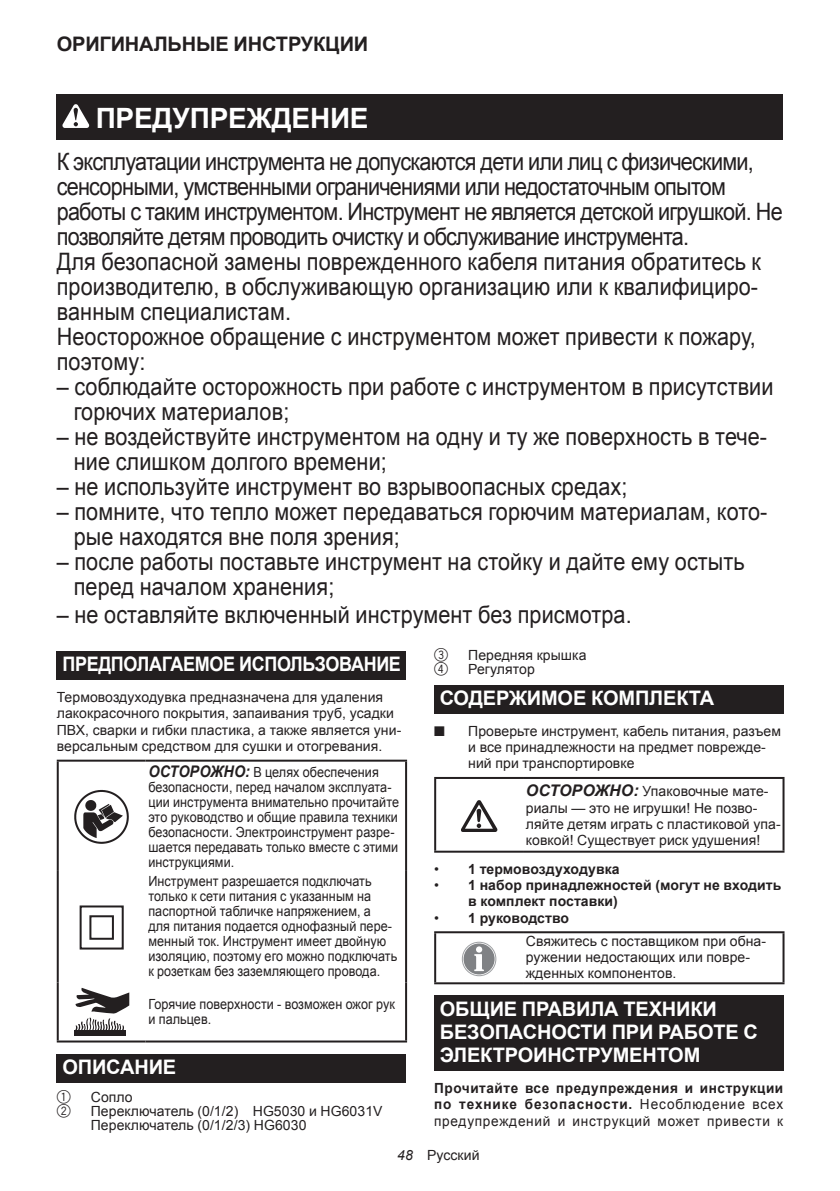
<style>
.page{position:relative;width:840px;height:1191px;background:#fff}
.page>*{position:absolute;margin:0;border:0;box-sizing:border-box;transform-origin:0 0}
.t1{font:700 28px "Arial";letter-spacing:-.01em;color:#fff}
.t2{font:24px/25px "Arial";letter-spacing:-.035em;color:#231f20;scale:.9 1}
.t3{font:24px/25px "Arial";letter-spacing:.005em;color:#231f20;scale:.9 1}
.t4{font:700 20px/23.4px "Arial";letter-spacing:-.01em;color:#fff}
.t5{font:700 20px "Arial";letter-spacing:-.01em;color:#fff;scale:.9 1}
.t6{font:700 20px "Arial";letter-spacing:-.01em;color:#231f20}
.t7{font:14px/16.4px "Arial";letter-spacing:.005em;color:#231f20}
.t8{font:14px/15px "Arial";letter-spacing:.005em;color:#231f20;scale:.9 1}
.t9{font:700 14px/16.4px "Arial";letter-spacing:.035em;color:#231f20;text-align:justify}
.t10{font:700 14px/16px "Arial";letter-spacing:.005em;color:#231f20}
.t11{font:14px "Round Box Alph Illust";color:#231f20}
.s1{font-weight:700;font-style:italic;font-size:16px}
.s2{font-weight:400}
.s3{font-weight:700}
.s4{font-style:italic}
</style>
<div class="page">
<div style="left:57px;top:94px;width:725px;height:45px;background:#231f20"></div>
<svg style="left:62px;top:104px;width:27px;height:24px"></svg>
<div style="left:57px;top:651px;width:348px;height:29px;background:#231f20"></div>
<hr style="left:57px;top:759px;width:88px;height:2px;background:#231f20">
<hr style="left:57px;top:761px;width:2px;height:109px;background:#231f20">
<hr style="left:145px;top:759px;width:262px;height:2px;background:#231f20">
<hr style="left:405px;top:761px;width:2px;height:109px;background:#231f20">
<hr style="left:57px;top:870px;width:2px;height:112px;background:#231f20">
<hr style="left:405px;top:870px;width:2px;height:112px;background:#231f20">
<hr style="left:57px;top:982px;width:2px;height:58px;background:#231f20">
<hr style="left:405px;top:982px;width:2px;height:58px;background:#231f20">
<hr style="left:57px;top:1040px;width:88px;height:2px;background:#231f20">
<hr style="left:145px;top:1040px;width:262px;height:2px;background:#231f20">
<img style="left:74px;top:789px;width:55px;height:55px">
<div style="left:89px;top:915px;width:25px;height:24px;border:2px solid #231f20"></div>
<div style="left:80px;top:905px;width:44px;height:44px;border:2px solid #231f20"></div>
<div style="left:74px;top:1030px;width:51px;height:5px;background:#231f20"></div>
<svg style="left:75px;top:988px;width:54px;height:42px"></svg>
<div style="left:57px;top:1053px;width:348px;height:29px;background:#231f20"></div>
<div style="left:434px;top:685px;width:348px;height:28px;background:#231f20"></div>
<hr style="left:434px;top:777px;width:88px;height:2px;background:#231f20">
<hr style="left:434px;top:779px;width:2px;height:71px;background:#231f20">
<hr style="left:522px;top:777px;width:262px;height:2px;background:#231f20">
<hr style="left:782px;top:779px;width:2px;height:71px;background:#231f20">
<hr style="left:434px;top:850px;width:88px;height:2px;background:#231f20">
<hr style="left:522px;top:850px;width:262px;height:2px;background:#231f20">
<svg style="left:461px;top:800px;width:36px;height:32px"></svg>
<hr style="left:434px;top:931px;width:88px;height:2px;background:#231f20">
<hr style="left:434px;top:933px;width:2px;height:49px;background:#231f20">
<hr style="left:522px;top:931px;width:262px;height:2px;background:#231f20">
<hr style="left:782px;top:933px;width:2px;height:49px;background:#231f20">
<hr style="left:434px;top:982px;width:88px;height:2px;background:#231f20">
<hr style="left:522px;top:982px;width:262px;height:2px;background:#231f20">
<div style="left:463px;top:943px;width:31px;height:31px;background:#808285;border-radius:50%"></div>
<div style="left:461px;top:941px;width:35px;height:35px;border:1px solid #9d9fa2;border-radius:50%"></div>
<svg style="left:475px;top:946px;width:7px;height:6px"></svg>
<svg style="left:474px;top:954px;width:9px;height:17px"></svg>
<div style="left:434px;top:995px;width:348px;height:76px;background:#231f20"></div>
<h3 class="t6" style="left:57px;top:31px;width:244px">ОРИГИНАЛЬНЫЕ ИНСТРУК</h3>
<h3 class="t6" style="left:325px;top:31px;width:45px">ЦИИ</h3>
<h1 class="t1" style="left:96px;top:99px;width:274px">ПРЕДУПРЕЖДЕНИЕ</h1>
<p class="t2" style="left:57px;top:149px;width:807px">К эксплуатации инструмента не допускаются дети или лиц с физическими, сенсорными, умственными ограничениями или недостаточным опытом работы с таким инструментом. Инструмент не является детской игрушкой. Не позволяйте детям проводить очистку и обслуживание инструмента.<br>Для безопасной замены поврежденного кабеля питания обратитесь к производителю, в обслуживающую организацию или к квалифициро&shy;ванным специалистам.<br>Неосторожное обращение с инструментом может привести к пожару, поэтому:</p>
<h2 class="t3" style="left:74px;top:374px;width:778px;text-indent:-17px">– соблюдайте осторожность при работе с инструментом в присутствии горючих материалов;</h2>
<h2 class="t3" style="left:74px;top:424px;width:771px;text-indent:-17px">– не воздействуйте инструментом на одну и ту же поверхность в тече&shy;ние слишком долгого времени;</h2>
<h2 class="t3" style="left:57px;top:474px;width:635px">– не используйте инструмент во взрывоопасных средах;</h2>
<h2 class="t3" style="left:74px;top:499px;width:771px;text-indent:-17px">– помните, что тепло может передаваться горючим материалам, кото&shy;рые находятся вне поля зрения;</h2>
<h2 class="t3" style="left:74px;top:549px;width:746px;text-indent:-17px">– после работы поставьте инструмент на стойку и дайте ему остыть перед началом хранения;</h2>
<h2 class="t3" style="left:57px;top:602px;width:640px">– не оставляйте включенный инструмент без присмотра.</h2>
<h3 class="t5" style="left:62px;top:651px;width:377px">ПРЕДПОЛАГАЕМОЕ ИСПОЛЬЗОВАНИЕ</h3>
<p class="t7" style="left:57px;top:689px;width:346px">Термовоздуходувка предназначена для удаления лакокрасочного покрытия, запаивания труб, усадки ПВХ, сварки и гибки пластика, а также является уни&shy;версальным средством для сушки и отогревания.</p>
<p class="t8" style="left:148px;top:765px;width:280px"><span class="s1">ОСТОРОЖНО:</span> В целях обеспечения безопасности, перед началом эксплуата&shy;ции инструмента внимательно прочитайте это руководство и общие правила техники безопасности. Электроинструмент разре&shy;шается передавать только вместе с этими инструкциями.</p>
<p class="t8" style="left:148px;top:873px;width:278px">Инструмент разрешается подключать только к сети питания с указанным на паспортной табличке напряжением, а<br>для питания подается однофазный пере&shy;менный ток. Инструмент имеет двойную изоляцию, поэтому его можно подключать к розеткам без заземляющего провода.</p>
<p class="t8" style="left:148px;top:996px;width:275px">Горячие поверхности - возможен ожог рук и пальцев.</p>
<h3 class="t4" style="left:62px;top:1055px;width:115px">ОПИСАНИЕ</h3>
<p class="t11" style="left:57px;top:1089px;width:15px">1</p>
<p class="t7" style="left:91px;top:1088px;width:43px">Сопло</p>
<p class="t11" style="left:57px;top:1103px;width:15px">2</p>
<p class="t7" style="left:91px;top:1103px;width:293px;line-height:14px">Переключатель (0/1/2) HG5030 и HG6031V<br>Переключатель (0/1/2/3) HG6030</p>
<p class="t11" style="left:434px;top:648px;width:15px">3</p>
<p class="t7" style="left:468px;top:647px;width:120px">Передняя крышка</p>
<p class="t11" style="left:434px;top:662px;width:15px">4</p>
<p class="t7" style="left:468px;top:661px;width:68px">Регулятор</p>
<h3 class="t4" style="left:439px;top:687px;width:15px">СОД</h3>
<h3 class="t4" style="left:482px;top:687px;width:233px">ЕРЖИМОЕ КОМПЛЕКТА</h3>
<p class="t7" style="left:468px;top:722px;width:314px">Проверьте инструмент, кабель питания, разъем и все принадлежности на предмет поврежде&shy;ний при транспортировке</p>
<p class="t7" style="left:525px;top:783px;width:256px"><span class="s1">ОСТОРОЖНО:</span> Упаковочные мате&shy;риалы — это не игрушки! Не позво&shy;ляйте детям играть с пластиковой упа&shy;ковкой! Существует риск удушения!</p>
<p class="t9" style="left:434px;top:861px;width:187px"><span class="s2">•</span> 1 термовоздуходувка</p>
<p class="t10" style="left:468px;top:878px;width:314px;text-indent:-34px"><span class="s2">•</span> 1 набор принадлежностей (могут не входить в комплект поставки)</p>
<p class="t7" style="left:525px;top:906px;width:242px;line-height:22.8px;text-indent:-92px">• <span class="s3">1 руководство<br></span>Свяжитесь с поставщиком при обна-</p>
<p class="t7" style="left:525px;top:949px;width:225px">ружении недостающих или повре&shy;жденных компонентов.</p>
<h3 class="t4" style="left:439px;top:997px;width:317px">ОБЩИЕ ПРАВИЛА ТЕХНИКИ<br>БЕЗОПАСНОСТИ ПРИ РАБОТЕ С<br>ЭЛЕКТРОИНСТРУМЕНТОМ</h3>
<p class="t9" style="left:434px;top:1080px;width:350px">Прочитайте все предупреждения и инструкции по технике безопасности. <span class="s2">Несоблюдение всех предупреждений и инструкций может привести к</span></p>
<p class="t7" style="left:397px;top:1147px;width:84px"><span class="s4">48</span> Русский</p>
</div>
